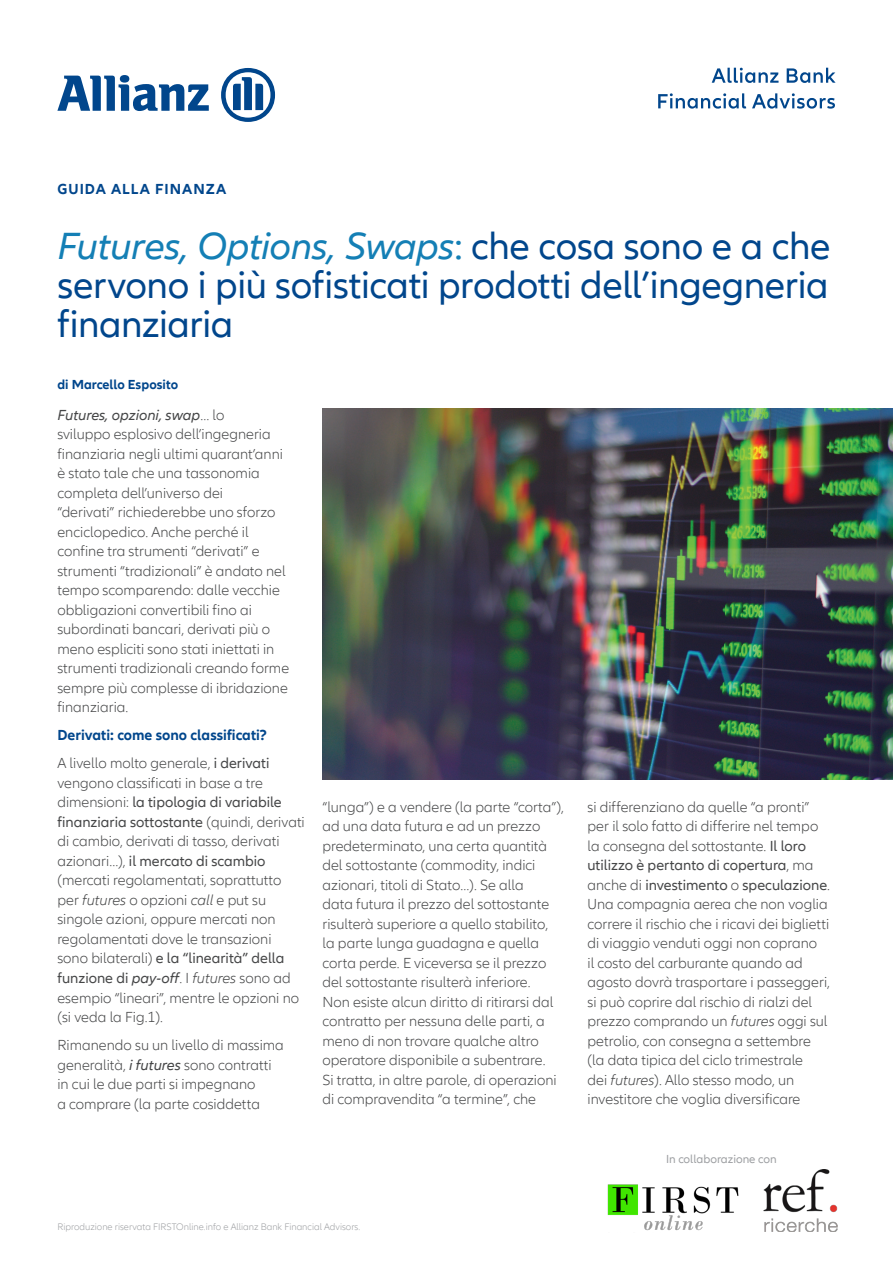
<style>
.page{position:relative;width:893px;height:1263px;background:#fff}
.page>*{position:absolute;margin:0;border:0;box-sizing:border-box;transform-origin:0 0}
.t1{font:39px/39px "Allianz Neo";letter-spacing:-.01em;color:#01468c;text-align:justify}
.t2{font:300 15px/19.5px "Allianz Neo";color:#454647}
.t3{font:700 15px "Allianz Neo";color:#01468c}
.t4{font:700 15px "Allianz Neo";letter-spacing:.07em;color:#01468c}
.t5{font:700 13.5px "Allianz Neo";color:#01468c}
.t6{font:12px "Allianz Neo";color:#9d9fa2}
.t7{font:300 9.75px "Allianz Neo";color:#9d9fa2}
.s1{font-style:italic;color:#147fb5}
.s2{color:#147fb5}
.s3{font-weight:400;font-style:italic}
.s4{font-weight:400}
.s5{font-style:italic}
</style>
<div class="page">
<img style="left:322px;top:408px;width:571px;height:371px">
<svg style="left:57px;top:75px;width:152px;height:36px"></svg>
<svg style="left:221px;top:68px;width:54px;height:54px"></svg>
<svg style="left:658px;top:93px;width:177px;height:16px"></svg>
<svg style="left:712px;top:68px;width:124px;height:15px"></svg>
<img style="left:607px;top:1184px;width:132px;height:47px">
<img style="left:763px;top:1170px;width:75px;height:61px">
<p class="t4" style="left:57px;top:180px;width:171px">GUIDA ALLA FINANZA</p>
<p class="t1" style="left:57px;top:227px;width:775px"><span class="s1">Futures, Options, Swaps</span><span class="s2">:</span> che cosa sono e a che servono i più sofisticati prodotti dell’ingegneria finanziaria</p>
<p class="t5" style="left:57px;top:377px;width:122px">di Marcello Esposito</p>
<p class="t2" style="left:57px;top:406px;width:233px"><span class="s3">Futures, opzioni, swap</span>… lo<br>sviluppo esplosivo dell’ingegneria finanziaria negli ultimi quarant’anni è stato tale che una tassonomia completa dell’universo dei<br>“derivati” richiederebbe uno sforzo enciclopedico. Anche perché il confine tra strumenti “derivati” e strumenti “tradizionali” è andato nel tempo scomparendo: dalle vecchie obbligazioni convertibili fino ai subordinati bancari, derivati più o meno espliciti sono stati iniettati in strumenti tradizionali creando forme sempre più complesse di ibridazione finanziaria.</p>
<p class="t3" style="left:57px;top:727px;width:211px">Derivati: come sono classificati?</p>
<p class="t2" style="left:57px;top:754px;width:249px">A livello molto generale, <span class="s4">i derivati </span>vengono classificati in base a tre dimensioni: <span class="s4">la tipologia di variabile finanziaria sottostante</span> (quindi, derivati di cambio, derivati di tasso, derivati azionari…), <span class="s4">il mercato di scambio </span>(mercati regolamentati, soprattutto per <span class="s5">futures</span> o opzioni <span class="s5">call</span> e put su singole azioni, oppure mercati non regolamentati dove le transazioni sono bilaterali) <span class="s4">e la “linearità” della funzione di</span> <span class="s3">pay-off</span>. I <span class="s5">futures</span> sono ad esempio “lineari”, mentre le opzioni no (si veda la Fig.1).</p>
<p class="t2" style="left:57px;top:1036px;width:228px">Rimanendo su un livello di massima generalità, <span class="s3">i futures</span> sono contratti in cui le due parti si impegnano<br>a comprare (la parte cosiddetta</p>
<p class="t2" style="left:322px;top:797px;width:243px">“lunga”) e a vendere (la parte “corta”), ad una data futura e ad un prezzo predeterminato, una certa quantità del sottostante (commodity, indici azionari, titoli di Stato…). Se alla<br>data futura il prezzo del sottostante risulterà superiore a quello stabilito, la parte lunga guadagna e quella corta perde. E viceversa se il prezzo del sottostante risulterà inferiore.<br>Non esiste alcun diritto di ritirarsi dal contratto per nessuna delle parti, a meno di non trovare qualche altro operatore disponibile a subentrare.<br>Si tratta, in altre parole, di operazioni di compravendita “a termine”, che</p>
<p class="t2" style="left:587px;top:797px;width:244px">si differenziano da quelle “a pronti” per il solo fatto di differire nel tempo la consegna del sottostante. <span class="s4">Il loro utilizzo è pertanto di copertura</span>, ma anche di <span class="s4">investimento</span> o <span class="s4">speculazione</span>.<br>Una compagnia aerea che non voglia correre il rischio che i ricavi dei biglietti di viaggio venduti oggi non coprano<br>il costo del carburante quando ad agosto dovrà trasportare i passeggeri, si può coprire dal rischio di rialzi del prezzo comprando un <span class="s5">futures</span> oggi sul petrolio, con consegna a settembre (la data tipica del ciclo trimestrale<br>dei <span class="s5">futures</span>). Allo stesso modo, un investitore che voglia diversificare</p>
<p class="t6" style="left:666px;top:1152px;width:112px">In collaborazione con</p>
<p class="t7" style="left:57px;top:1221px;width:304px">Riproduzione riservata FIRSTOnline.info e Allianz Bank Financial Advisors.</p>
</div>
